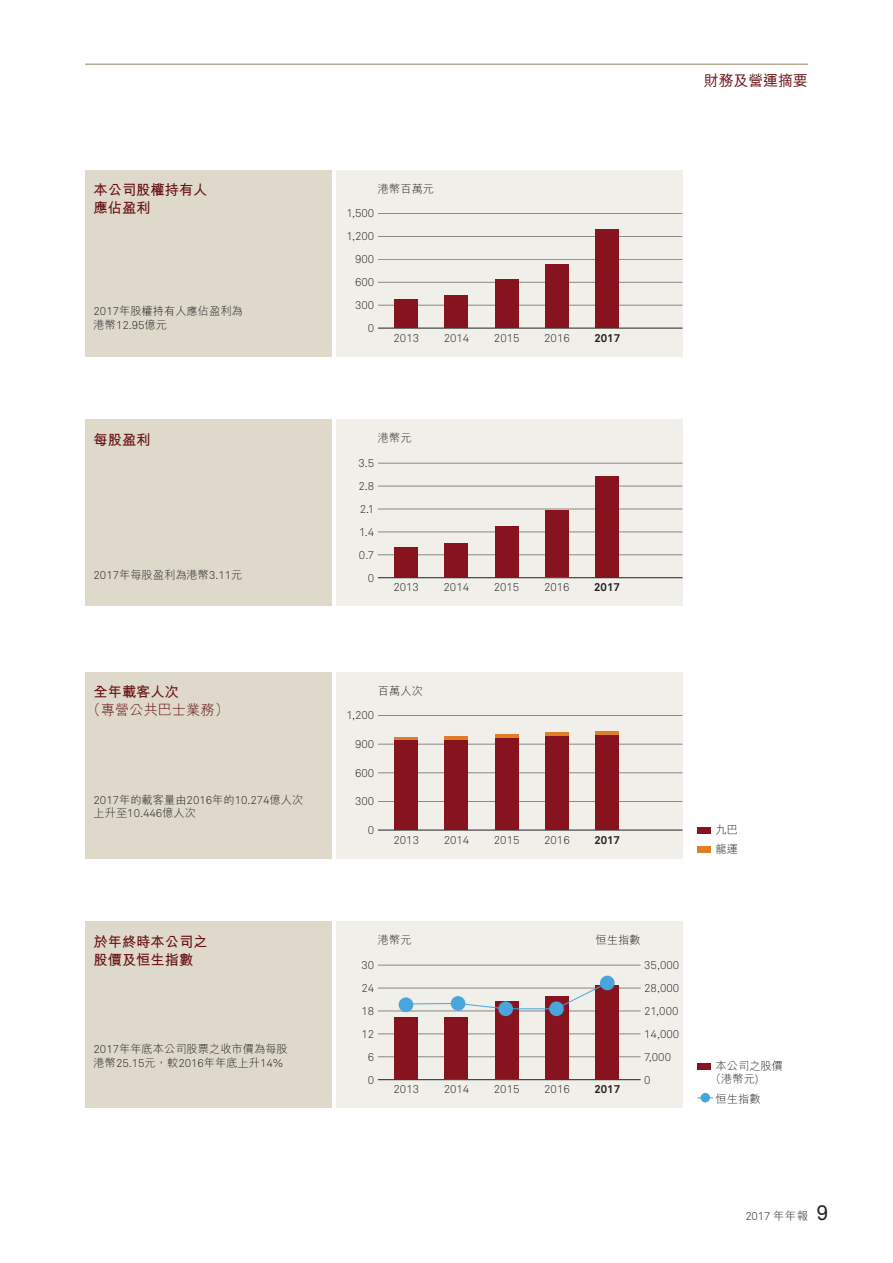
<style>
.page{position:relative;width:893px;height:1263px;background:#fff}
.page>*{position:absolute;margin:0;border:0;box-sizing:border-box;transform-origin:0 0}
.t1{font:500 15px "M Hei HK";letter-spacing:-.01em;color:#670f11}
.t2{font:700 14.25px/18px "M Hei HK";color:#670f11}
.t3{font:300 14.25px "M Hei HK";color:#670f11}
.t4{font:11.25px/23px "Akkurat Light Pro";color:#231f20}
.t5{font:300 11.25px/13.5px "M Hei HK";color:#231f20}
.t6{font:700 11.25px "Akkurat Pro";color:#231f20}
.s1{font-family:"Akkurat Light Pro";font-weight:400}
.s2{font-family:"M Hei HK";font-weight:300}
.s3{font-family:"Akkurat Pro";font-size:21px}
</style>
<div class="page">
<hr style="left:85px;top:64px;width:723px;height:1px;background:#8e8360">
<div style="left:85px;top:170px;width:247px;height:186px;background:#ded9cb"></div>
<div style="left:85px;top:420px;width:247px;height:186px;background:#ded9cb"></div>
<div style="left:85px;top:672px;width:247px;height:186px;background:#ded9cb"></div>
<div style="left:85px;top:922px;width:247px;height:186px;background:#ded9cb"></div>
<div style="left:336px;top:170px;width:346px;height:186px;background:#f0efea"></div>
<div style="left:336px;top:420px;width:346px;height:186px;background:#f0efea"></div>
<div style="left:336px;top:672px;width:346px;height:186px;background:#f0efea"></div>
<div style="left:336px;top:922px;width:346px;height:186px;background:#f0efea"></div>
<div style="left:700px;top:1093px;width:10px;height:9px;background:#48a6dc;border-radius:50%"></div>
<hr style="left:378px;top:213px;width:304px;height:1px;background:#231f20">
<hr style="left:378px;top:463px;width:304px;height:1px;background:#231f20">
<hr style="left:378px;top:486px;width:304px;height:1px;background:#231f20">
<hr style="left:378px;top:715px;width:304px;height:1px;background:#231f20">
<hr style="left:378px;top:965px;width:263px;height:1px;background:#231f20">
<hr style="left:378px;top:988px;width:263px;height:1px;background:#231f20">
<hr style="left:378px;top:236px;width:304px;height:1px;background:#231f20">
<hr style="left:378px;top:259px;width:304px;height:1px;background:#231f20">
<hr style="left:378px;top:509px;width:304px;height:1px;background:#231f20">
<hr style="left:378px;top:744px;width:304px;height:1px;background:#231f20">
<hr style="left:378px;top:1011px;width:263px;height:1px;background:#231f20">
<hr style="left:378px;top:282px;width:304px;height:1px;background:#231f20">
<hr style="left:378px;top:532px;width:304px;height:1px;background:#231f20">
<hr style="left:378px;top:772px;width:304px;height:1px;background:#231f20">
<hr style="left:378px;top:1033px;width:263px;height:1px;background:#231f20">
<hr style="left:378px;top:305px;width:304px;height:1px;background:#231f20">
<hr style="left:378px;top:554px;width:304px;height:1px;background:#231f20">
<hr style="left:378px;top:801px;width:304px;height:1px;background:#231f20">
<hr style="left:378px;top:1056px;width:263px;height:1px;background:#231f20">
<hr style="left:378px;top:328px;width:304px;height:1px;background:#231f20">
<hr style="left:378px;top:577px;width:304px;height:1px;background:#231f20">
<hr style="left:378px;top:830px;width:304px;height:1px;background:#231f20">
<hr style="left:378px;top:1079px;width:263px;height:1px;background:#231f20">
<div style="left:394px;top:299px;width:24px;height:29px;background:#87131e"></div>
<div style="left:394px;top:547px;width:24px;height:30px;background:#87131e"></div>
<div style="left:394px;top:1017px;width:24px;height:62px;background:#87131e"></div>
<div style="left:444px;top:296px;width:24px;height:32px;background:#87131e"></div>
<div style="left:444px;top:543px;width:24px;height:34px;background:#87131e"></div>
<div style="left:444px;top:1017px;width:24px;height:62px;background:#87131e"></div>
<div style="left:495px;top:280px;width:24px;height:48px;background:#87131e"></div>
<div style="left:495px;top:526px;width:24px;height:51px;background:#87131e"></div>
<div style="left:495px;top:1001px;width:24px;height:78px;background:#87131e"></div>
<div style="left:545px;top:264px;width:24px;height:64px;background:#87131e"></div>
<div style="left:545px;top:510px;width:24px;height:67px;background:#87131e"></div>
<div style="left:545px;top:996px;width:24px;height:83px;background:#87131e"></div>
<div style="left:595px;top:229px;width:24px;height:99px;background:#87131e"></div>
<div style="left:595px;top:476px;width:24px;height:101px;background:#87131e"></div>
<div style="left:595px;top:985px;width:24px;height:94px;background:#87131e"></div>
<div style="left:698px;top:827px;width:13px;height:7px;background:#87131e"></div>
<div style="left:698px;top:1063px;width:13px;height:6px;background:#87131e"></div>
<div style="left:698px;top:847px;width:13px;height:6px;background:#e07e26"></div>
<svg style="left:405px;top:986px;width:203px;height:23px"></svg>
<div style="left:399px;top:997px;width:14px;height:15px;background:#48a6dc;border-radius:50%"></div>
<div style="left:451px;top:996px;width:14px;height:15px;background:#48a6dc;border-radius:50%"></div>
<div style="left:498px;top:1001px;width:15px;height:15px;background:#48a6dc;border-radius:50%"></div>
<div style="left:549px;top:1001px;width:15px;height:15px;background:#48a6dc;border-radius:50%"></div>
<div style="left:600px;top:976px;width:15px;height:14px;background:#48a6dc;border-radius:50%"></div>
<div style="left:394px;top:740px;width:24px;height:90px;background:#87131e"></div>
<hr style="left:394px;top:737px;width:24px;height:3px;background:#e07e26">
<div style="left:444px;top:739px;width:24px;height:91px;background:#87131e"></div>
<hr style="left:444px;top:736px;width:24px;height:3px;background:#e07e26">
<div style="left:495px;top:738px;width:24px;height:92px;background:#87131e"></div>
<hr style="left:495px;top:735px;width:24px;height:3px;background:#e07e26">
<div style="left:545px;top:736px;width:24px;height:94px;background:#87131e"></div>
<hr style="left:545px;top:733px;width:24px;height:3px;background:#e07e26">
<div style="left:595px;top:735px;width:24px;height:95px;background:#87131e"></div>
<hr style="left:595px;top:731px;width:24px;height:4px;background:#e07e26">
<h1 class="t1" style="left:704px;top:69px;width:106px">財務及營運摘要</h1>
<p class="t2" style="left:94px;top:180px;width:115px">本公司股權持有人應佔盈利</p>
<p class="t5" style="left:378px;top:181px;width:58px">港幣百萬元</p>
<p class="t4" style="left:346px;top:202px;width:29px">1,500</p>
<p class="t4" style="left:346px;top:225px;width:29px">1,200</p>
<p class="t4" style="left:355px;top:248px;width:21px">900</p>
<p class="t5" style="left:94px;top:304px;width:151px"><span class="s1">2017</span>年股權持有人應佔盈利為</p>
<p class="t4" style="left:94px;top:314px;width:75px"><span class="s2">港幣</span>12.95<span class="s2">億元</span></p>
<p class="t4" style="left:355px;top:271px;width:21px">600<br>300</p>
<p class="t4" style="left:368px;top:317px;width:8px">0</p>
<p class="t4" style="left:394px;top:326px;width:27px">2013</p>
<p class="t4" style="left:444px;top:326px;width:27px">2014</p>
<p class="t4" style="left:494px;top:326px;width:27px">2015</p>
<p class="t4" style="left:544px;top:326px;width:27px">2016</p>
<p class="t6" style="left:594px;top:331px;width:27px">2017</p>
<p class="t2" style="left:94px;top:430px;width:58px">每股盈利</p>
<p class="t5" style="left:378px;top:431px;width:35px">港幣元</p>
<p class="t4" style="left:358px;top:452px;width:17px">3.5</p>
<p class="t4" style="left:358px;top:475px;width:17px">2.8</p>
<p class="t4" style="left:360px;top:498px;width:16px">2.1</p>
<p class="t4" style="left:359px;top:521px;width:17px">1.4</p>
<p class="t4" style="left:359px;top:543px;width:17px">0.7</p>
<p class="t5" style="left:94px;top:567px;width:150px"><span class="s1">2017</span>年每股盈利為港幣<span class="s1">3.11</span>元</p>
<p class="t4" style="left:368px;top:566px;width:8px">0</p>
<p class="t4" style="left:393px;top:576px;width:27px">2013</p>
<p class="t4" style="left:444px;top:576px;width:27px">2014</p>
<p class="t4" style="left:494px;top:576px;width:27px">2015</p>
<p class="t4" style="left:544px;top:576px;width:27px">2016</p>
<p class="t6" style="left:594px;top:580px;width:27px">2017</p>
<p class="t2" style="left:94px;top:682px;width:87px">全年載客人次</p>
<p class="t3" style="left:86px;top:700px;width:144px">（專營公共巴士業務）</p>
<p class="t5" style="left:378px;top:683px;width:46px">百萬人次</p>
<p class="t4" style="left:346px;top:704px;width:29px">1,200</p>
<p class="t4" style="left:355px;top:733px;width:21px">900</p>
<p class="t4" style="left:355px;top:761px;width:21px">600</p>
<p class="t4" style="left:94px;top:789px;width:211px">2017<span class="s2">年的載客量由</span>2016<span class="s2">年的</span>10.274<span class="s2">億人次</span></p>
<p class="t5" style="left:94px;top:806px;width:104px">上升至<span class="s1">10.446</span>億人次</p>
<p class="t4" style="left:355px;top:790px;width:21px">300</p>
<p class="t4" style="left:368px;top:819px;width:8px">0</p>
<p class="t4" style="left:393px;top:828px;width:27px">2013</p>
<p class="t4" style="left:444px;top:828px;width:27px">2014</p>
<p class="t4" style="left:494px;top:828px;width:27px">2015</p>
<p class="t4" style="left:544px;top:828px;width:27px">2016</p>
<p class="t6" style="left:594px;top:833px;width:27px">2017</p>
<p class="t5" style="left:716px;top:823px;width:24px">九巴</p>
<p class="t5" style="left:716px;top:842px;width:24px">龍運</p>
<p class="t2" style="left:94px;top:931px;width:115px">於年終時本公司之股價及恒生指數</p>
<p class="t5" style="left:94px;top:1042px;width:196px"><span class="s1">2017</span>年年底本公司股票之收市價為每股</p>
<p class="t4" style="left:94px;top:1052px;width:191px"><span class="s2">港幣</span>25.15<span class="s2">元，較</span>2016<span class="s2">年年底上升</span>14%</p>
<p class="t5" style="left:378px;top:933px;width:35px">港幣元</p>
<p class="t5" style="left:596px;top:933px;width:46px">恒生指數</p>
<p class="t4" style="left:361px;top:954px;width:14px;text-align:justify">30<br>24<br>18</p>
<p class="t4" style="left:368px;top:1045px;width:8px">6<br>0</p>
<p class="t4" style="left:361px;top:1022px;width:14px">12</p>
<p class="t4" style="left:394px;top:1077px;width:27px">2013</p>
<p class="t4" style="left:444px;top:1077px;width:27px">2014</p>
<p class="t4" style="left:494px;top:1077px;width:27px">2015</p>
<p class="t4" style="left:544px;top:1077px;width:27px">2016</p>
<p class="t6" style="left:594px;top:1082px;width:27px">2017</p>
<p class="t4" style="left:644px;top:954px;width:36px">35,000</p>
<p class="t4" style="left:644px;top:977px;width:36px">28,000</p>
<p class="t4" style="left:644px;top:1000px;width:36px">21,000</p>
<p class="t4" style="left:644px;top:1022px;width:36px">14,000</p>
<p class="t4" style="left:644px;top:1045px;width:28px">7,000</p>
<p class="t4" style="left:644px;top:1068px;width:8px">0</p>
<p class="t5" style="left:710px;top:1058px;width:75px;text-indent:6px">本公司之股價（港幣元<span class="s1">)</span></p>
<p class="t5" style="left:716px;top:1092px;width:46px">恒生指數</p>
<p class="t4" style="left:745px;top:1204px;width:84px">2017 <span class="s2">年年報</span> <span class="s3">9</span></p>
</div>
